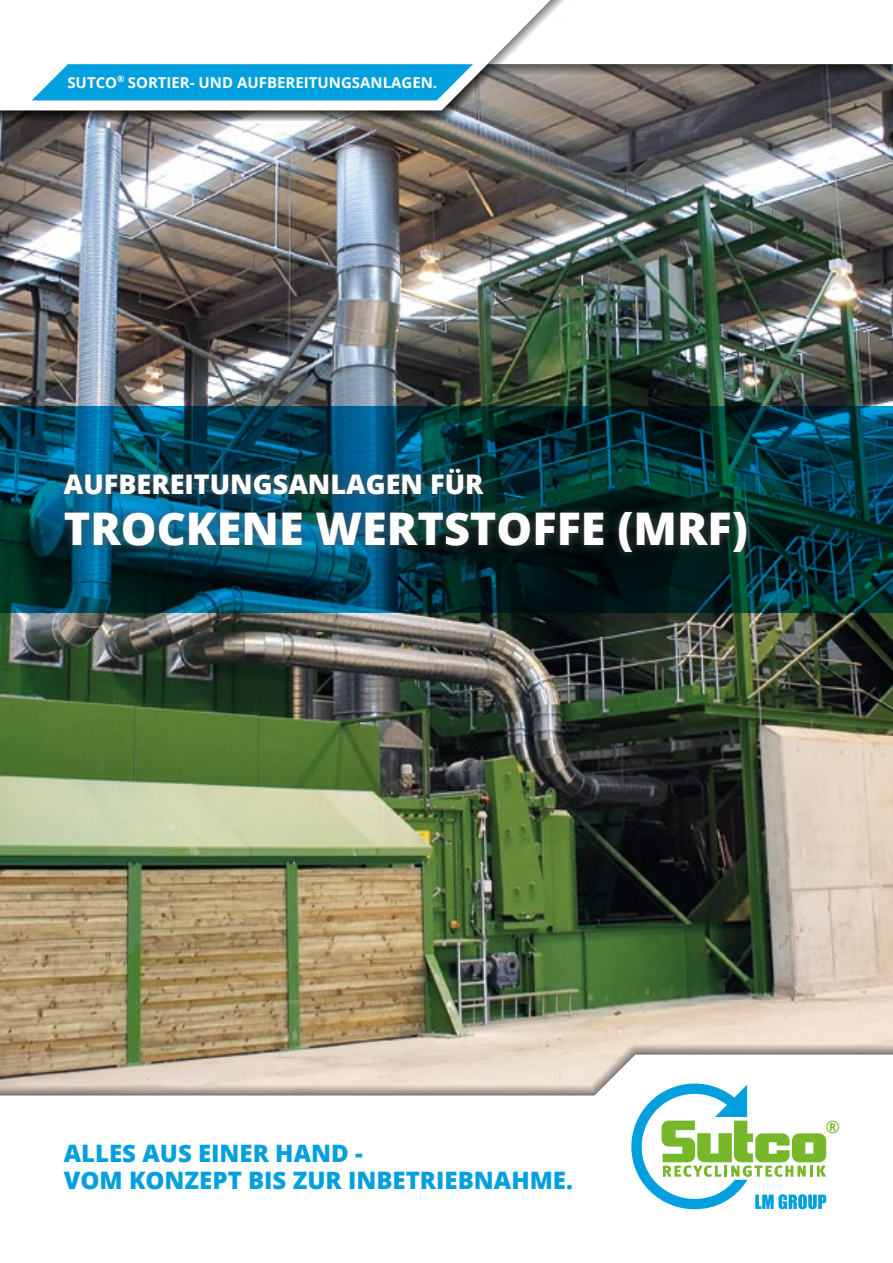
<style>
.page{position:relative;width:893px;height:1263px;background:#fff}
.page>*{position:absolute;margin:0;border:0;box-sizing:border-box;transform-origin:0 0}
.t1{font:800 45px "Open Sans";color:#fff}
.t2{font:800 27px "Open Sans";color:#fff}
.t3{font:800 24px/27px "Open Sans";color:#00a0de}
.t4{font:700 15px "Open Sans";color:#fff}
</style>
<div class="page">
<img style="left:0;top:121px;width:893px;height:923px">
<svg style="left:0;top:1044px;width:893px;height:10px;background:#c0af98"></svg>
<svg style="left:0;top:1054px;width:893px;height:156px"></svg>
<svg style="left:631px;top:1083px;width:208px;height:126px"></svg>
<svg style="left:585px;top:110px;width:308px;height:11px;background:#605b5b"></svg>
<svg style="left:585px;top:64px;width:308px;height:46px;background:#5c5655"></svg>
<svg style="left:0;top:64px;width:585px;height:57px;background:#676462"></svg>
<svg style="left:0;top:0;width:575px;height:110px"></svg>
<svg style="left:32px;top:64px;width:441px;height:36px;background:#13a5de"></svg>
<svg style="left:0;top:406px;width:893px;height:207px;background:#003644"></svg>
<div style="left:55px;top:459px;width:700px;height:102px;background:#575756;opacity:.75"></div>
<p class="t4" style="left:67px;top:72px;width:371px">SUTCO<sup>®</sup> SORTIER- UND AUFBEREITUNGSANLAGEN.</p>
<p class="t2" style="left:64px;top:464px;width:421px">AUFBEREITUNGSANLAGEN FÜR</p>
<h1 class="t1" style="left:64px;top:494px;width:686px">TROCKENE WERTSTOFFE (MRF)</h1>
<p class="t3" style="left:64px;top:1139px;width:511px">ALLES AUS EINER HAND -<br>VOM KONZEPT BIS ZUR INBETRIEBNAHME.</p>
</div>
